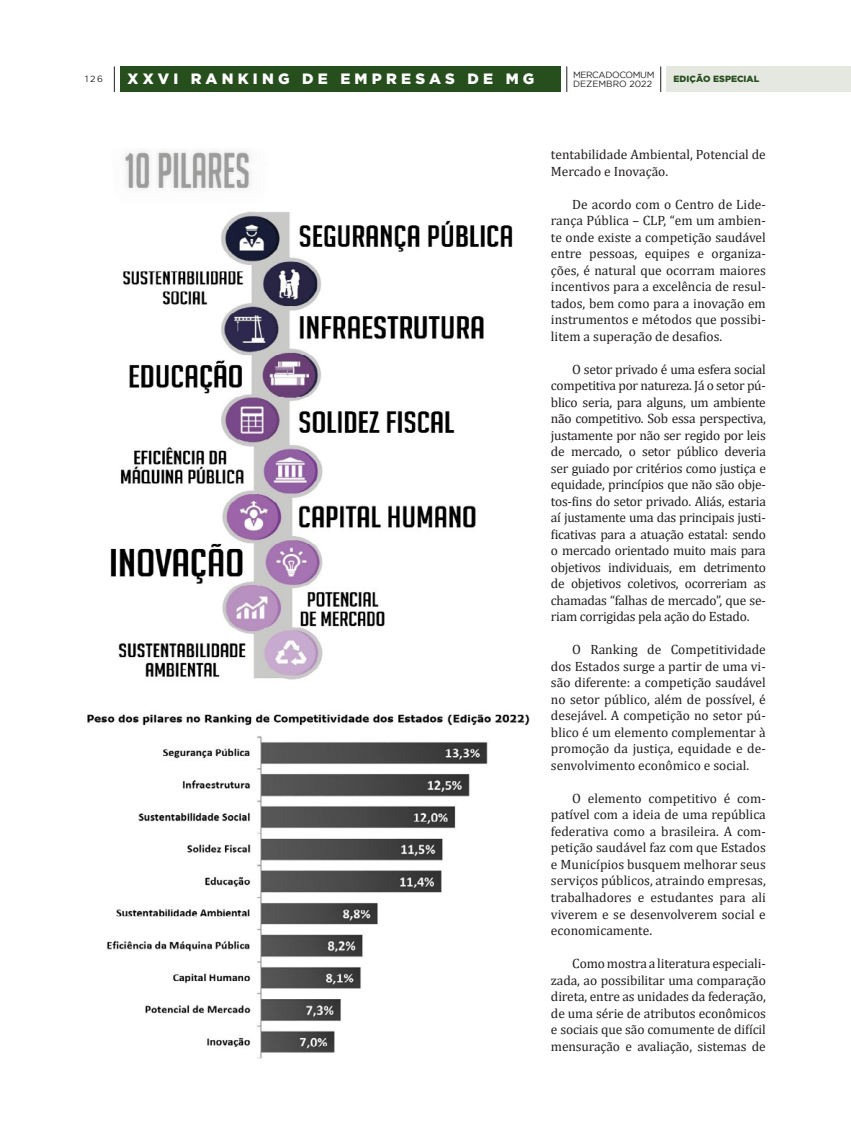
<style>
.page{position:relative;width:851px;height:1127px;background:#fff}
.page>*{position:absolute;margin:0;border:0;box-sizing:border-box;transform-origin:0 0}
.t1{font:900 15px "Gotham";letter-spacing:.28em;color:#fff}
.Texto_materias{font:13.5px/16.5px "Cambria";color:#231f20;text-align:justify}
.t2{font:9px "Gotham";letter-spacing:-.01em;color:#231f20}
.t3{font:900 9px "Gotham";color:#274e1d}
.t4{font:9px "Gotham";letter-spacing:-.04em;color:#231f20}
</style>
<div class="page">
<div style="left:121px;top:66px;width:439px;height:26px;background:#274e1d"></div>
<div style="left:666px;top:66px;width:184px;height:26px;background:#e5e8e1"></div>
<svg style="left:114px;top:66px;width:1px;height:26px"></svg>
<svg style="left:566px;top:66px;width:1px;height:26px"></svg>
<svg style="left:660px;top:66px;width:1px;height:26px"></svg>
<img style="left:110px;top:151px;width:403px;height:529px">
<img style="left:87px;top:714px;width:443px;height:345px">
<p class="t4" style="left:573px;top:69px;width:83px">MERCADOCOMUM</p>
<p class="t2" style="left:85px;top:74px;width:19px">126</p>
<p class="t1" style="left:128px;top:70px;width:408px">XXVI RANKING DE EMPRESAS DE MG</p>
<p class="t3" style="left:673px;top:74px;width:87px">EDIÇÃO ESPECIAL</p>
<p class="t2" style="left:573px;top:79px;width:81px">DEZEMBRO 2022</p>
<p class="Texto_materias" style="left:551px;top:146px;width:216px">tentabilidade Ambiental, Potencial de<br>Mercado e Inovação.</p>
<p class="Texto_materias" style="left:551px;top:196px;width:216px;text-indent:21px">De acordo com o Centro de Lide&shy;rança Pública – CLP, “em um ambien&shy;te onde existe a competição saudável entre pessoas, equipes e organiza&shy;ções, é natural que ocorram maiores incentivos para a excelência de resul&shy;tados, bem como para a inovação em instrumentos e métodos que possibi&shy;litem a superação de desafios.</p>
<p class="Texto_materias" style="left:551px;top:361px;width:216px;text-indent:21px">O setor privado é uma esfera social competitiva por natureza. Já o setor pú&shy;blico seria, para alguns, um ambiente não competitivo. Sob essa perspectiva, justamente por não ser regido por leis de mercado, o setor público deveria ser guiado por critérios como justiça e equidade, princípios que não são obje&shy;tos-fins do setor privado. Aliás, estaria aí justamente uma das principais justi&shy;ficativas para a atuação estatal: sendo o mercado orientado muito mais para objetivos individuais, em detrimento de objetivos coletivos, ocorreriam as chamadas “falhas de mercado”, que se&shy;riam corrigidas pela ação do Estado.</p>
<p class="Texto_materias" style="left:551px;top:641px;width:216px;text-indent:21px">O Ranking de Competitividade dos Estados surge a partir de uma vi&shy;são diferente: a competição saudável no setor público, além de possível, é desejável. A competição no setor pú&shy;blico é um elemento complementar à promoção da justiça, equidade e de&shy;senvolvimento econômico e social.</p>
<p class="Texto_materias" style="left:551px;top:790px;width:216px;text-indent:21px">O elemento competitivo é com&shy;patível com a ideia de uma república federativa como a brasileira. A com&shy;petição saudável faz com que Estados e Municípios busquem melhorar seus serviços públicos, atraindo empresas, trabalhadores e estudantes para ali viverem e se desenvolverem social e economicamente.</p>
<p class="Texto_materias" style="left:551px;top:955px;width:216px;text-indent:21px">Como mostra a literatura especiali&shy;zada, ao possibilitar uma comparação direta, entre as unidades da federação, de uma série de atributos econômicos e sociais que são comumente de difícil mensuração e avaliação, sistemas de</p>
</div>
